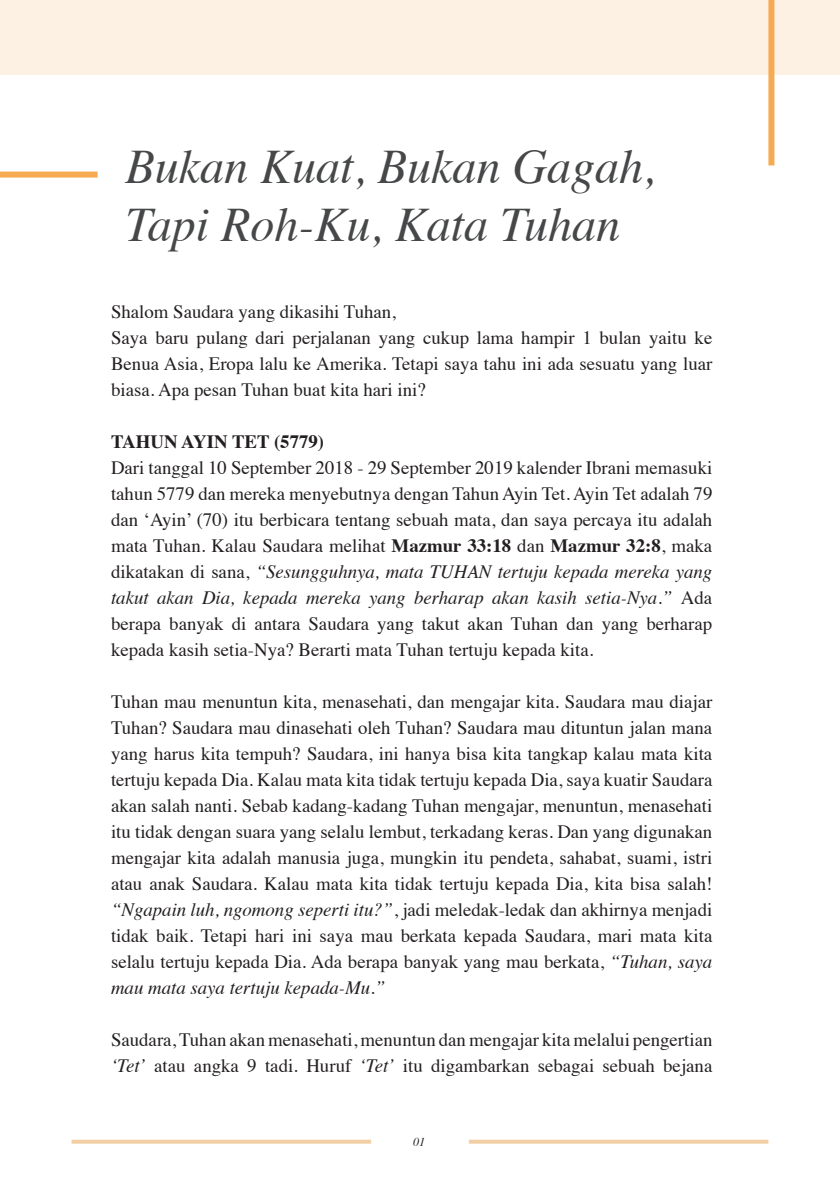
<style>
.page{position:relative;width:840px;height:1191px;background:#fff}
.page>*{position:absolute;margin:0;border:0;box-sizing:border-box;transform-origin:0 0}
.t1{font:italic 48px/57.6px "Times";color:#464748}
.t2{font:18.8px/26px "Times";color:#231f20}
.t3{font:700 18.8px "Times";color:#231f20}
.t4{font:italic 12px "Times";color:#231f20}
.s1{font-weight:700}
.s2{font-style:italic}
</style>
<div class="page">
<div style="left:0;top:0;width:839px;height:74px;background:#fdf1e3"></div>
<div style="left:0;top:171px;width:98px;height:6px;background:#f6ab52"></div>
<div style="left:768px;top:0;width:6px;height:165px;background:#f6ab52"></div>
<svg style="left:468px;top:1139px;width:300px;height:4px"></svg>
<svg style="left:71px;top:1139px;width:300px;height:4px"></svg>
<h1 class="t1" style="left:125px;top:136px;width:531px">Bukan Kuat, Bukan Gagah,<br>Tapi Roh-Ku, Kata Tuhan</h1>
<p class="t2" style="left:111px;top:297px;width:602px">Shalom Saudara yang dikasihi Tuhan,<br>Saya baru pulang dari perjalanan yang cukup lama hampir 1 bulan yaitu ke Benua Asia, Eropa lalu ke Amerika. Tetapi saya tahu ini ada sesuatu yang luar biasa. Apa pesan Tuhan buat kita hari ini?</p>
<p class="t3" style="left:111px;top:424px;width:214px">TAHUN AYIN TET (5779)</p>
<p class="t2" style="left:111px;top:453px;width:602px;text-align:justify">Dari tanggal 10 September 2018 - 29 September 2019 kalender Ibrani memasuki tahun 5779 dan mereka menyebutnya dengan Tahun Ayin Tet. Ayin Tet adalah 79 dan ‘Ayin’ (70) itu berbicara tentang sebuah mata, dan saya percaya itu adalah mata Tuhan. Kalau Saudara melihat <span class="s1">Mazmur 33:18</span> dan <span class="s1">Mazmur 32:8</span>, maka dikatakan di sana, <span class="s2">“Sesungguhnya, mata TUHAN tertuju kepada mereka yang takut akan Dia, kepada mereka yang berharap akan kasih setia-Nya.”</span> Ada berapa banyak di antara Saudara yang takut akan Tuhan dan yang berharap kepada kasih setia-Nya? Berarti mata Tuhan tertuju kepada kita.</p>
<p class="t2" style="left:111px;top:687px;width:602px;text-align:justify">Tuhan mau menuntun kita, menasehati, dan mengajar kita. Saudara mau diajar Tuhan? Saudara mau dinasehati oleh Tuhan? Saudara mau dituntun jalan mana yang harus kita tempuh? Saudara, ini hanya bisa kita tangkap kalau mata kita tertuju kepada Dia. Kalau mata kita tidak tertuju kepada Dia, saya kuatir Saudara akan salah nanti. Sebab kadang-kadang Tuhan mengajar, menuntun, menasehati itu tidak dengan suara yang selalu lembut, terkadang keras. Dan yang digunakan mengajar kita adalah manusia juga, mungkin itu pendeta, sahabat, suami, istri atau anak Saudara. Kalau mata kita tidak tertuju kepada Dia, kita bisa salah! <span class="s2">“Ngapain luh, ngomong seperti itu?”</span>, jadi meledak-ledak dan akhirnya menjadi tidak baik. Tetapi hari ini saya mau berkata kepada Saudara, mari mata kita selalu tertuju kepada Dia. Ada berapa banyak yang mau berkata, <span class="s2">“Tuhan, saya mau mata saya tertuju kepada-Mu.”</span></p>
<p class="t2" style="left:111px;top:1025px;width:602px">Saudara, Tuhan akan menasehati, menuntun dan mengajar kita melalui pengertian <span class="s2">‘Tet’</span> atau angka 9 tadi. Huruf <span class="s2">‘Tet’</span> itu digambarkan sebagai sebuah bejana</p>
<p class="t4" style="left:413px;top:1131px;width:13px">01</p>
</div>
